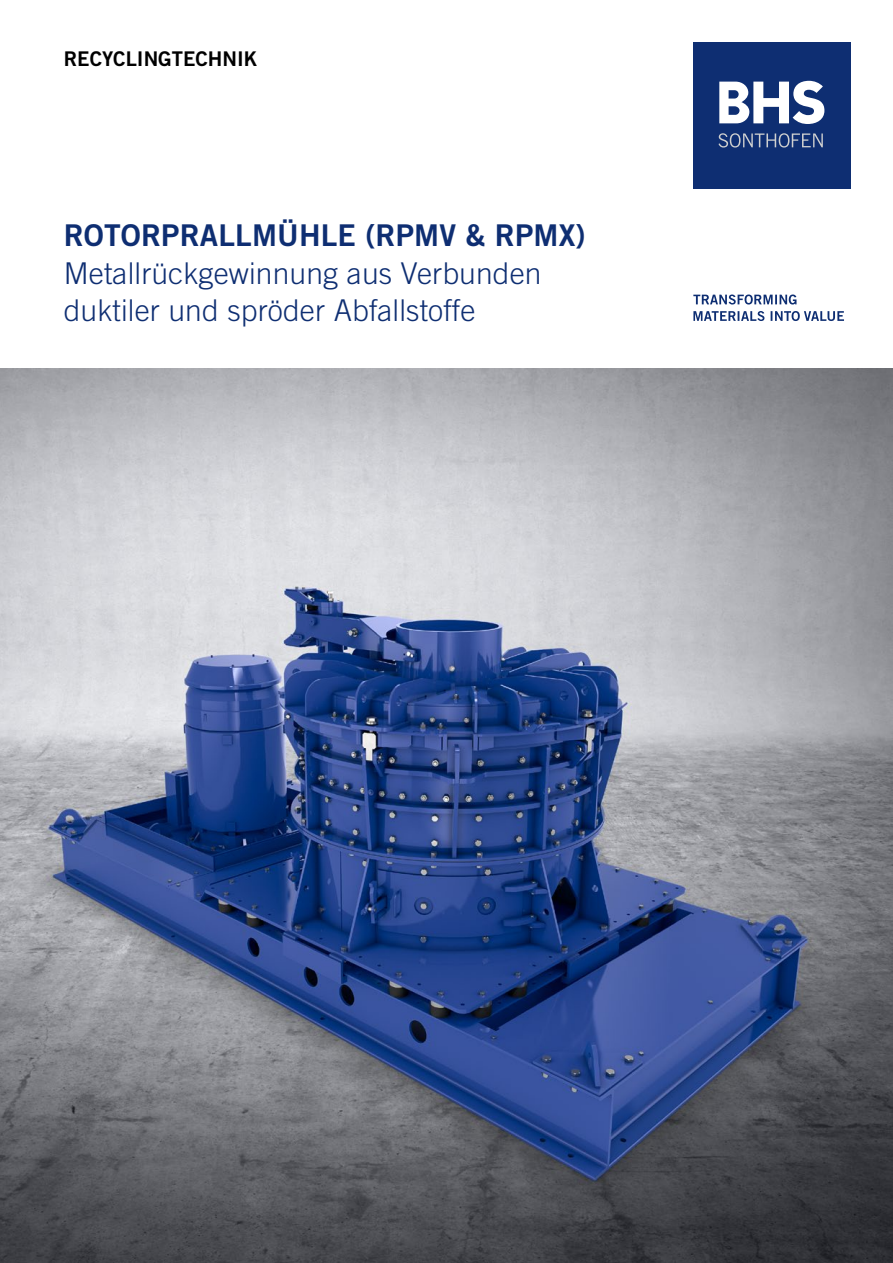
<style>
.page{position:relative;width:893px;height:1263px;background:#fff}
.page>*{position:absolute;margin:0;border:0;box-sizing:border-box;transform-origin:0 0}
.Titel_25_27{font:300 30px/37.2px "Trade Gothic LT Std";letter-spacing:.005em;color:#0e2e72}
.Titel_25_27-2{font:30px "Trade Gothic LT Std Bd 2";letter-spacing:.005em;color:#0e2e72}
.Rubrik_14_6_17{font:20.25px "Trade Gothic LT Std Bd 2";color:#000}
</style>
<div class="page">
<img style="left:0;top:369px;width:893px;height:894px">
<div style="left:693px;top:43px;width:157px;height:146px;background:#0e2e72"></div>
<svg style="left:718px;top:133px;width:105px;height:15px"></svg>
<svg style="left:719px;top:81px;width:105px;height:43px"></svg>
<svg style="left:693px;top:311px;width:151px;height:10px"></svg>
<svg style="left:693px;top:294px;width:103px;height:10px"></svg>
<p class="Rubrik_14_6_17" style="left:64px;top:46px;width:195px">RECYCLINGTECHNIK</p>
<p class="Titel_25_27-2" style="left:64px;top:217px;width:523px">ROTORPRALLMÜHLE (RPMV &amp; RPMX)</p>
<p class="Titel_25_27" style="left:64px;top:254px;width:479px">Metallrückgewinnung aus Verbunden duktiler und spröder Abfallstoffe</p>
</div>
